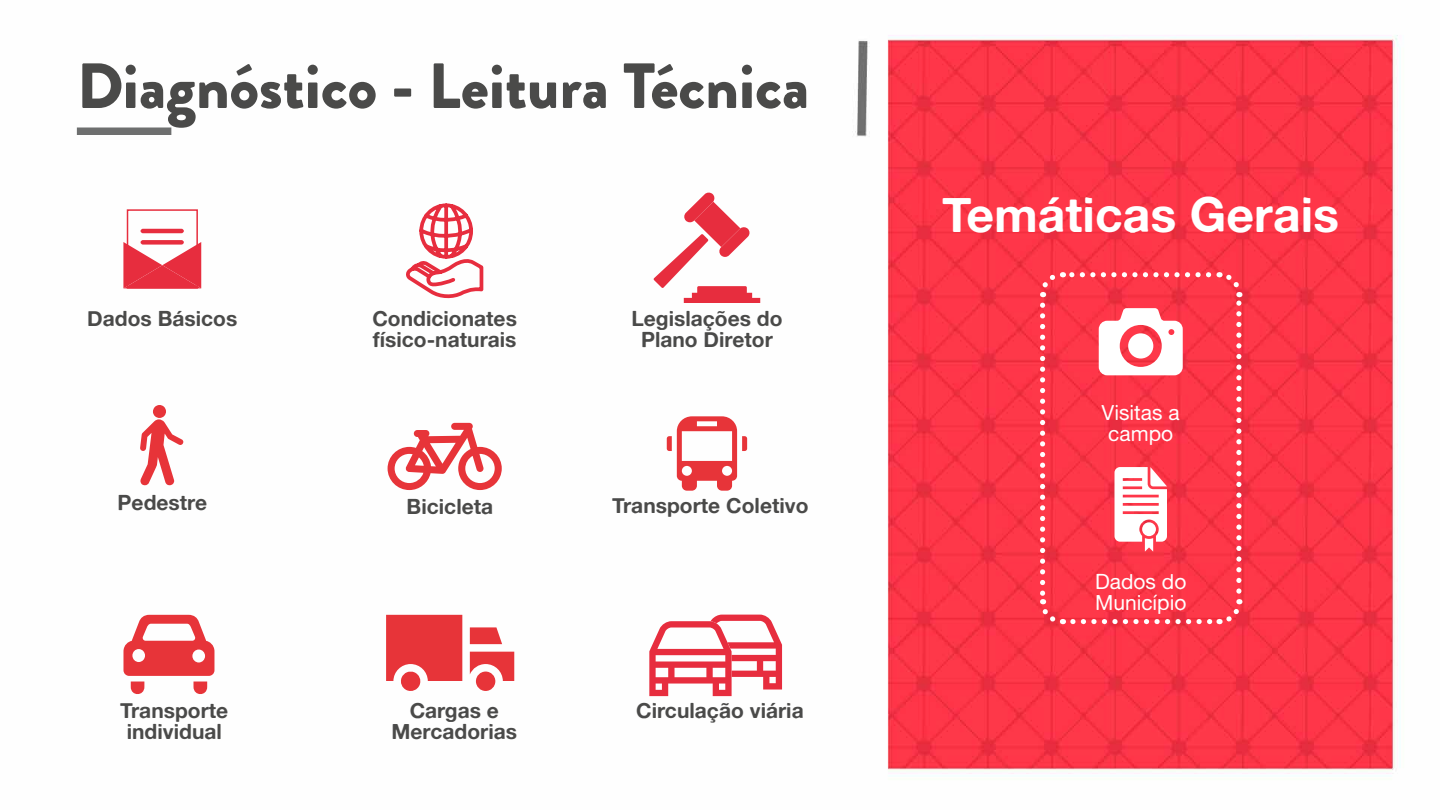
<style>
.page{position:relative;width:1440px;height:810px;background:#fff}
.page>*{position:absolute;margin:0;border:0;box-sizing:border-box;transform-origin:0 0}
.t1{font:900 63.75px "Brandon Grotesque";color:#4a4a49}
.t2{font:48.3px "Alte Haas Grotesk Bold";color:#fff}
.t3{font:21px/21px "Alte Haas Grotesk Bold";color:#4a4a49;text-align:center}
.t4{font:21px/21px "Alte Haas Grotesk";color:#fff}
</style>
<div class="page">
<img style="left:76px;top:35px;width:1323px;height:739px">
<svg style="left:1099px;top:308px;width:84px;height:67px"></svg>
<svg style="left:1114px;top:467px;width:53px;height:85px"></svg>
<svg style="left:1037px;top:270px;width:172px;height:27px;background:#fa4555"></svg>
<svg style="left:1038px;top:305px;width:26px;height:322px;background:#f94454"></svg>
<svg style="left:1073px;top:599px;width:172px;height:27px;background:#f94454"></svg>
<svg style="left:1218px;top:269px;width:25px;height:322px;background:#fa4555"></svg>
<div style="left:77px;top:128px;width:94px;height:7px;background:#6e6f6f"></div>
<div style="left:127px;top:209px;width:71px;height:80px;border:2px solid #e72d3e"></div>
<svg style="left:141px;top:229px;width:43px;height:4px"></svg>
<svg style="left:123px;top:240px;width:78px;height:48px"></svg>
<svg style="left:402px;top:202px;width:83px;height:101px"></svg>
<svg style="left:654px;top:192px;width:106px;height:111px"></svg>
<svg style="left:667px;top:416px;width:80px;height:75px"></svg>
<svg style="left:388px;top:423px;width:114px;height:67px"></svg>
<svg style="left:140px;top:405px;width:43px;height:80px"></svg>
<svg style="left:194px;top:682px;width:13px;height:15px"></svg>
<svg style="left:131px;top:682px;width:13px;height:15px"></svg>
<svg style="left:123px;top:615px;width:91px;height:61px"></svg>
<svg style="left:470px;top:627px;width:32px;height:17px"></svg>
<svg style="left:386px;top:615px;width:76px;height:77px"></svg>
<div style="left:476px;top:672px;width:19px;height:19px;background:#e73439;border-radius:50%"></div>
<svg style="left:470px;top:652px;width:44px;height:29px"></svg>
<svg style="left:649px;top:615px;width:133px;height:81px"></svg>
<h1 class="t1" style="left:77px;top:41px;width:734px">Diagnóstico - Leitura Técnica</h1>
<p class="t3" style="left:87px;top:308px;width:152px">Dados Básicos</p>
<p class="t3" style="left:118px;top:491px;width:91px">Pedestre</p>
<p class="t3" style="left:372px;top:308px;width:146px;text-align:left">Condicionates físico-naturais</p>
<p class="t3" style="left:631px;top:308px;width:153px">Legislações do<br>Plano Diretor</p>
<p class="t3" style="left:407px;top:496px;width:88px">Bicicleta</p>
<p class="t3" style="left:612px;top:494px;width:198px">Transporte Coletivo</p>
<p class="t3" style="left:120px;top:700px;width:110px">Transporte individual</p>
<p class="t3" style="left:636px;top:700px;width:169px">Circulação viária</p>
<p class="t3" style="left:392px;top:700px;width:127px">Cargas e<br>Mercadorias</p>
<h2 class="t2" style="left:942px;top:185px;width:398px">Temáticas Gerais</h2>
<p class="t4" style="left:1102px;top:402px;width:80px;text-align:center">Visitas a campo</p>
<p class="t4" style="left:1095px;top:571px;width:93px">Dados do<br>Município</p>
</div>
